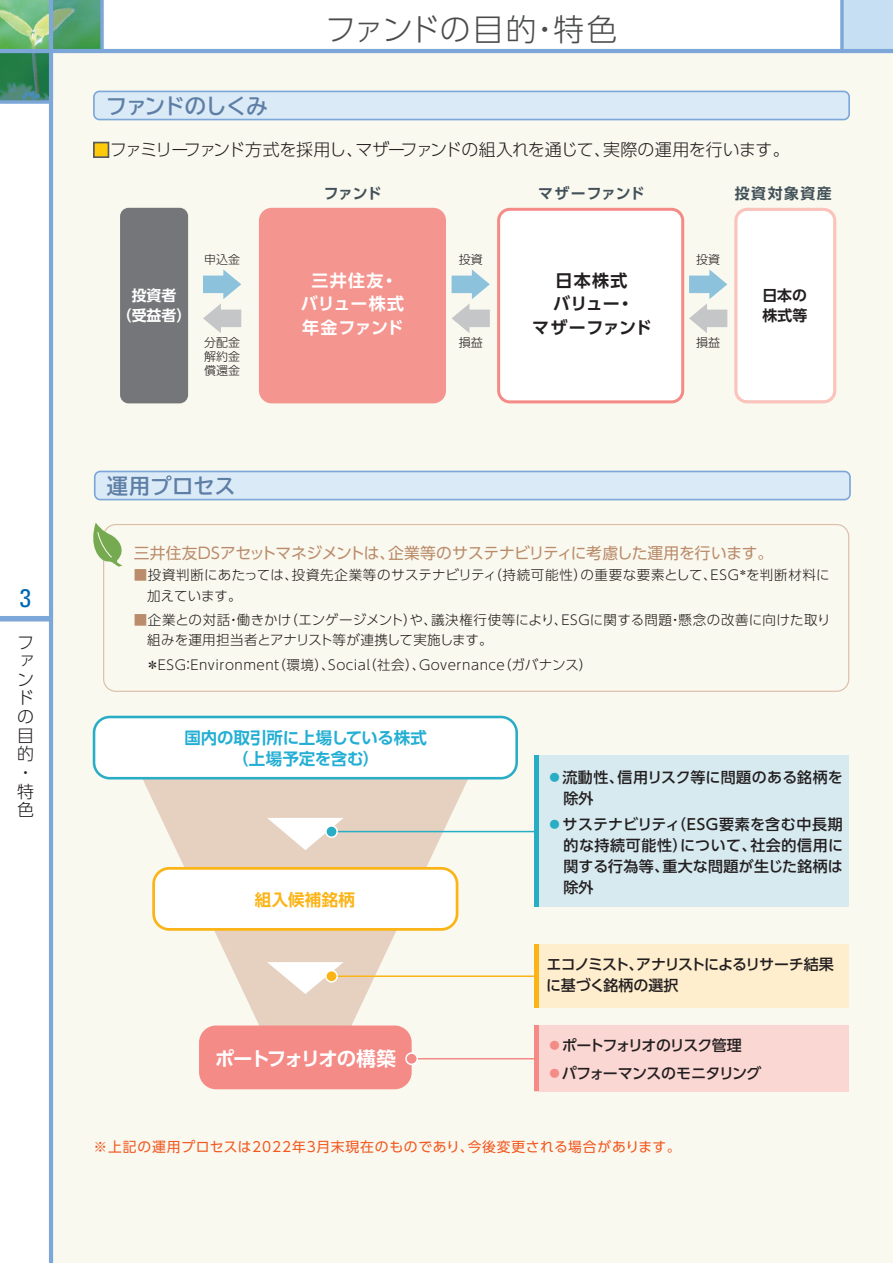
<style>
.page{position:relative;width:893px;height:1263px;background:#fff}
.page>*{position:absolute;margin:0;border:0;box-sizing:border-box;transform-origin:0 0}
.t1{font:300 30.75px "UD Shin Go Pro";letter-spacing:.005em;color:#4b4c4d}
.t2{font:condensed 25.5px "Univers";color:#0166b3}
.t3{font:700 21.3px "TBUD Go Std";letter-spacing:-.025em;color:#5e7fa5}
.t4{font:700 19.5px "UD Shin Go Pro De";letter-spacing:-.105em;color:#fff}
.t5{font:300 16.95px/18.6px "UD Shin Go Pro";letter-spacing:-.035em;color:#231f20}
.t6{font:700 16.95px/23.4px "UD Shin Go Pro De";letter-spacing:.05em;color:#fff;text-align:center}
.t7{font:700 16.95px/23.4px "UD Shin Go Pro De";letter-spacing:.025em;color:#231f20;text-align:center}
.t8{font:700 16.5px/21px "UD Shin Go Pro De";letter-spacing:-.01em;color:#23aed3;text-align:center}
.t9{font:700 16.5px "UD Shin Go Pro De";letter-spacing:.015em;color:#fbb416}
.t10{font:15.75px "UD Shin Go Pro";letter-spacing:-.01em;color:#ba8c6b}
.t11{font:500 15px/21px "UD Shin Go Pro";color:#231f20}
.t12{font:500 15px/21px "UD Shin Go Pro";letter-spacing:-.06em;color:#231f20}
.t13{font:500 15px "UD Shin Go Pro";letter-spacing:-.04em;color:#231f20}
.t14{font:500 15px "UD Shin Go Pro";letter-spacing:-.09em;color:#231f20}
.t15{font:700 14.85px "UD Shin Go Pro De";letter-spacing:.08em;color:#425159}
.t16{font:700 14.85px/19.2px "UD Shin Go Pro De";color:#fff;text-align:center}
.t17{font:700 14.85px "UD Shin Go Pro De";letter-spacing:.025em;color:#425159}
.t18{font:700 14.85px/19.2px "UD Shin Go Pro De";color:#231f20}
.t19{font:13.8px "UD Shin Go Pro";letter-spacing:.055em;color:#f15921}
.t20{font:300 13.5px/20.2px "UD Shin Go Pro";letter-spacing:.035em;color:#221e1d}
.t21{font:300 13.5px/20.2px "UD Shin Go Pro";letter-spacing:.01em;color:#221e1d}
.t22{font:300 12px/13.8px "UD Shin Go Pro";color:#231f20;text-align:justify}
.s1{color:#feca0a}
.s2{color:#ba8c6b}
.s3{font-weight:300;color:#28adc4}
.s4{font-weight:300;color:#f48b86}
</style>
<div class="page">
<img style="left:0;top:0;width:49px;height:49px">
<img style="left:0;top:53px;width:49px;height:47px">
<img style="left:53px;top:0;width:47px;height:49px">
<div style="left:842px;top:0;width:51px;height:51px;background:#c7dff2"></div>
<svg style="left:840px;top:0;width:4px;height:49px"></svg>
<div style="left:51px;top:51px;width:842px;height:1212px;background:#faf9f0"></div>
<div style="left:0;top:616px;width:51px;height:5px;background:#7ca7d8"></div>
<hr style="left:49px;top:0;width:4px;height:1263px;background:#7ca7d8">
<hr style="left:0;top:49px;width:893px;height:4px;background:#7ca7d8">
<svg style="left:0;top:100px;width:49px;height:4px"></svg>
<svg style="left:100px;top:0;width:4px;height:49px"></svg>
<svg style="left:734px;top:208px;width:102px;height:195px"></svg>
<div style="left:120px;top:208px;width:68px;height:195px;background:#757679;border-radius:9px"></div>
<div style="left:259px;top:208px;width:187px;height:195px;background:#f5958f;border-radius:13px"></div>
<svg style="left:203px;top:269px;width:38px;height:64px"></svg>
<svg style="left:452px;top:269px;width:38px;height:64px"></svg>
<svg style="left:497px;top:208px;width:230px;height:195px"></svg>
<svg style="left:93px;top:91px;width:757px;height:29px"></svg>
<div style="left:93px;top:142px;width:16px;height:16px;border:2px solid #57585a"></div>
<svg style="left:122px;top:779px;width:367px;height:301px"></svg>
<svg style="left:94px;top:471px;width:757px;height:29px"></svg>
<svg style="left:267px;top:818px;width:77px;height:32px"></svg>
<svg style="left:267px;top:962px;width:77px;height:32px"></svg>
<svg style="left:93px;top:716px;width:425px;height:63px"></svg>
<svg style="left:152px;top:867px;width:306px;height:64px"></svg>
<div style="left:199px;top:1025px;width:213px;height:64px;background:#f48b86;border-radius:17px"></div>
<svg style="left:103px;top:524px;width:746px;height:168px"></svg>
<div style="left:134px;top:545px;width:629px;height:15px;background:#faf9f0"></div>
<div style="left:148px;top:568px;width:590px;height:14px;background:#faf9f0"></div>
<svg style="left:740px;top:569px;width:5px;height:6px"></svg>
<div style="left:747px;top:569px;width:81px;height:12px;background:#faf9f0"></div>
<div style="left:148px;top:589px;width:85px;height:13px;background:#faf9f0"></div>
<div style="left:148px;top:613px;width:680px;height:13px;background:#faf9f0"></div>
<div style="left:148px;top:633px;width:336px;height:13px;background:#faf9f0"></div>
<div style="left:134px;top:658px;width:448px;height:13px;background:#faf9f0"></div>
<svg style="left:93px;top:523px;width:34px;height:44px"></svg>
<hr style="left:331px;top:975px;width:243px;height:2px;background:#fbb416">
<div style="left:326px;top:970px;width:11px;height:12px;background:#fbb416;border-radius:50%"></div>
<div style="left:325px;top:970px;width:13px;height:13px;border:2px solid #fff;border-radius:50%"></div>
<hr style="left:412px;top:1058px;width:242px;height:1px;background:#f48b86">
<div style="left:406px;top:1053px;width:11px;height:11px;background:#f48b86;border-radius:50%"></div>
<div style="left:405px;top:1052px;width:13px;height:13px;border:2px solid #fff;border-radius:50%"></div>
<div style="left:534px;top:944px;width:314px;height:64px;background:#feeece"></div>
<hr style="left:534px;top:944px;width:4px;height:64px;background:#fbb416">
<hr style="left:331px;top:831px;width:301px;height:1px;background:#28adc4">
<div style="left:326px;top:826px;width:11px;height:11px;background:#28adc4;border-radius:50%"></div>
<div style="left:325px;top:825px;width:13px;height:13px;border:2px solid #fff;border-radius:50%"></div>
<div style="left:534px;top:755px;width:315px;height:152px;background:#d7eaf0"></div>
<hr style="left:534px;top:755px;width:4px;height:151px;background:#28adc4">
<div style="left:534px;top:1025px;width:315px;height:67px;background:#fbd7d4"></div>
<hr style="left:534px;top:1025px;width:4px;height:66px;background:#f48b86">
<h2 class="t2" style="left:20px;top:582px;width:13px">3</h2>
<p class="t5" style="left:17px;top:632px;width:18px">ファンドの目的・特色</p>
<h1 class="t1" style="left:325px;top:4px;width:294px">ファンドの目的・特色</h1>
<h3 class="t3" style="left:106px;top:88px;width:163px">ファンドのしくみ</h3>
<p class="t5" style="left:93px;top:140px;width:699px"><span class="s1">■</span>ファミリーファンド方式を採用し、マザーファンドの組入れを通じて、実際の運用を行います。</p>
<p class="t22" style="left:204px;top:252px;width:37px">申込金</p>
<p class="t15" style="left:324px;top:182px;width:59px">ファンド</p>
<p class="t22" style="left:459px;top:252px;width:25px">投資</p>
<p class="t17" style="left:538px;top:182px;width:108px">マザーファンド</p>
<p class="t15" style="left:735px;top:182px;width:98px">投資対象資産</p>
<p class="t22" style="left:696px;top:252px;width:25px">投資</p>
<p class="t6" style="left:301px;top:268px;width:105px">三井住友・バリュー株式年金ファンド</p>
<p class="t7" style="left:532px;top:268px;width:121px">日本株式<br>バリュー・<br>マザーファンド</p>
<p class="t16" style="left:117px;top:286px;width:76px">投資者<br>（受益者）</p>
<p class="t18" style="left:762px;top:286px;width:46px">日本の株式等</p>
<p class="t22" style="left:459px;top:336px;width:25px">損益</p>
<p class="t22" style="left:696px;top:336px;width:25px">損益</p>
<p class="t22" style="left:204px;top:336px;width:37px">分配金解約金償還金</p>
<h3 class="t3" style="left:107px;top:468px;width:131px">運用プロセス</h3>
<p class="t10" style="left:134px;top:540px;width:641px">三井住友DSアセットマネジメントは、企業等のサステナビリティに考慮した運用を行います。</p>
<p class="t20" style="left:147px;top:565px;width:684px;text-indent:-14px"><span class="s2">■</span>投資判断にあたっては、投資先企業等のサステナビリティ（持続可能性）の重要な要素として、ESG<sup>＊</sup>を判断材料に加えています。</p>
<p class="t21" style="left:147px;top:609px;width:685px;text-indent:-14px"><span class="s2">■</span>企業との対話・働きかけ（エンゲージメント）や、議決権行使等により、ESGに関する問題・懸念の改善に向けた取り組みを運用担当者とアナリスト等が連携して実施します。</p>
<p class="t20" style="left:134px;top:654px;width:460px">　＊ESG：Environment（環境）、Social（社会）、Governance（ガバナンス）</p>
<p class="t8" style="left:184px;top:727px;width:244px">国内の取引所に上場している株式（上場予定を含む）</p>
<p class="t9" style="left:255px;top:886px;width:102px">組入候補銘柄</p>
<h3 class="t4" style="left:215px;top:1042px;width:182px">ポートフォリオの構築</h3>
<p class="t11" style="left:563px;top:766px;width:281px;text-indent:-16px"><span class="s3">●</span>流動性、信用リスク等に問題のある銘柄を除外</p>
<p class="t11" style="left:563px;top:813px;width:281px;text-align:justify;text-indent:-16px"><span class="s3">●</span>サステナビリティ（ESG要素を含む中長期的な持続可能性）について、社会的信用に関する行為等、重大な問題が生じた銘柄は除外</p>
<p class="t12" style="left:546px;top:953px;width:289px">エコノミスト、アナリストによるリサーチ結果に基づく銘柄の選択</p>
<p class="t14" style="left:547px;top:1033px;width:196px"><span class="s4">●</span>ポートフォリオのリスク管理</p>
<p class="t13" style="left:547px;top:1061px;width:216px"><span class="s4">●</span>パフォーマンスのモニタリング</p>
<p class="t19" style="left:94px;top:1136px;width:589px">※上記の運用プロセスは2022年3月末現在のものであり、今後変更される場合があります。</p>
</div>
